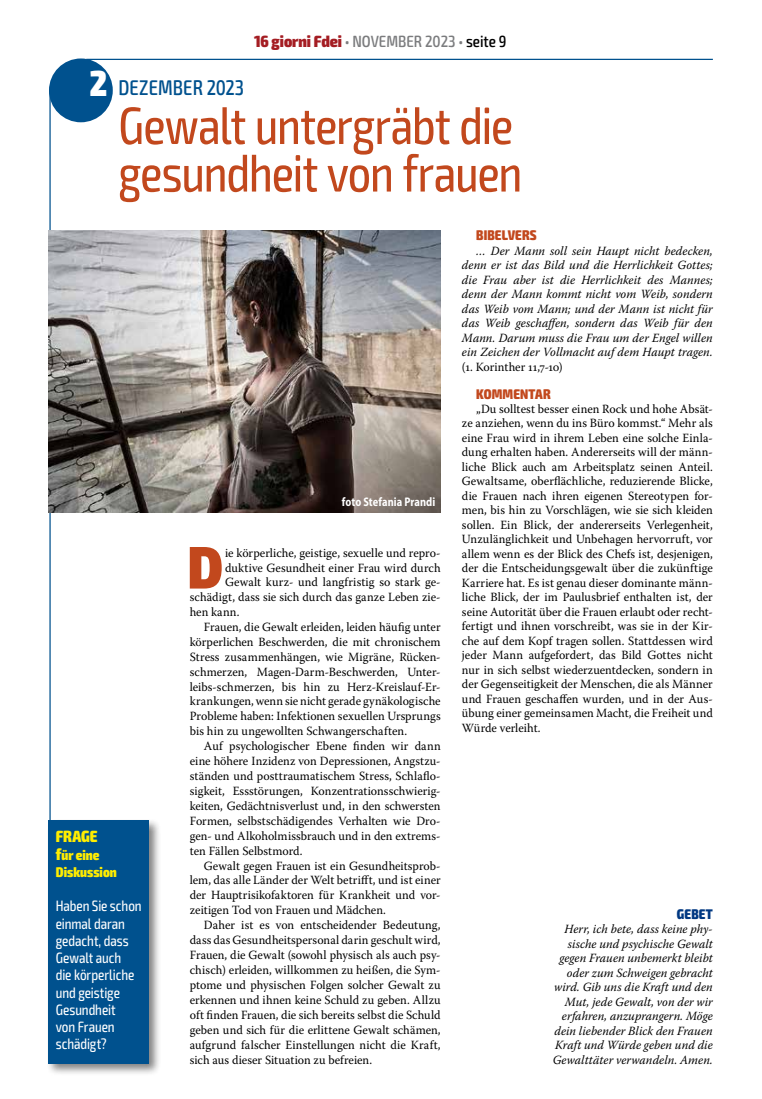
<style>
.page{position:relative;width:762px;height:1099px;background:#fff}
.page>*{position:absolute;margin:0;border:0;box-sizing:border-box;transform-origin:0 0}
.t1{font:900 57.62px "Glober";color:#c2481d;scale:.92 1}
.t2{font:condensed 52.5px/47.5px "Exo 2";letter-spacing:-.02em;color:#c2481d;scale:.96 1}
.t3{font:500 condensed 21.25px "Exo 2";letter-spacing:.005em;color:#00518e;scale:.96 1}
.t4{font:500 condensed 16.25px "Exo 2";color:#7b7c7e}
.t5{font:900 condensed 16.25px "Exo 2";color:#ffed00;scale:.96 1}
.t6{font:condensed 15px/17.2px "Exo 2";letter-spacing:-.005em;color:#fff;scale:.96 1}
.t7{font:900 condensed 14px "Exo 2";letter-spacing:.01em;color:#c2481d;scale:.96 1}
.t8{font:900 condensed 14px/17.2px "Exo 2";letter-spacing:.005em;color:#ffed00;scale:.96 1}
.t9{font:900 condensed 14px "Exo 2";letter-spacing:.015em;color:#003882;scale:.96 1}
.t10{font:12.5px/14.5px "Warnock Pro";color:#000;text-align:justify;scale:.96 1}
.t11{font:italic 12.5px/14.5px "Warnock Pro";letter-spacing:.005em;color:#000;text-align:justify;scale:.96 1}
.t12{font:700 semi-condensed 12.5px "Myriad Pro";letter-spacing:.005em;color:#fff;scale:.89 1}
.s1{font-weight:900;color:#a41d23}
.s2{color:#000}
.s3{font-weight:900;font-size:36.25px;color:#fff}
.s4{font-size:16.25px}
</style>
<div class="page">
<div style="left:49px;top:58px;width:64px;height:64px;background:#00518e;border-radius:50%"></div>
<div style="left:46px;top:817px;width:115px;height:259px;background:#000;opacity:.5"></div>
<div style="left:49px;top:820px;width:100px;height:243px;background:#00518e"></div>
<hr style="left:49px;top:90px;width:2px;height:860px;background:#00518e">
<hr style="left:86px;top:59px;width:627px;height:1px;background:#00518e">
<img style="left:49px;top:230px;width:391px;height:282px">
<h3 class="t4" style="left:254px;top:32px;width:254px"><span class="s1">16 giorni Fdei</span> • NOVEMBER 2023 • <span class="s2">seite 9</span></h3>
<h3 class="t3" style="left:90px;top:75px;width:162px"><span class="s3">2</span> DEZEMBER 2023</h3>
<h2 class="t2" style="left:118px;top:103px;width:422px">Gewalt untergräbt die gesundheit von frauen</h2>
<h3 class="t5" style="left:56px;top:826px;width:45px">FRAGE</h3>
<p class="t8" style="left:56px;top:846px;width:65px"><span class="s4">f</span>ür eine<br>Diskussion</p>
<p class="t6" style="left:56px;top:897px;width:91px">Haben Sie schon einmal daran gedacht, dass<br>Gewalt auch<br>die körperliche und geistige<br>Gesundheit<br>von Frauen schädigt?</p>
<p class="t12" style="left:342px;top:493px;width:107px">foto Stefania Prandi</p>
<h1 class="t1" style="left:187px;top:523px;width:40px">D</h1>
<p class="t10" style="left:225px;top:545px;width:226px">ie körperliche, geistige, sexuelle und repro-</p>
<p class="t10" style="left:225px;top:560px;width:226px">duktive Gesundheit einer Frau wird durch</p>
<p class="t10" style="left:225px;top:574px;width:226px">Gewalt kurz- und langfristig so stark ge-</p>
<p class="t10" style="left:190px;top:589px;width:263px">schädigt, dass sie sich durch das ganze Leben zie-</p>
<p class="t10" style="left:190px;top:604px;width:53px">hen kann.</p>
<p class="t10" style="left:204px;top:619px;width:248px">Frauen, die Gewalt erleiden, leiden häufig unter</p>
<p class="t10" style="left:190px;top:634px;width:263px">körperlichen Beschwerden, die mit chronischem</p>
<p class="t10" style="left:190px;top:649px;width:263px">Stress zusammenhängen, wie Migräne, Rücken-</p>
<p class="t10" style="left:190px;top:664px;width:263px">schmerzen, Magen-Darm-Beschwerden, Unter-</p>
<p class="t10" style="left:190px;top:679px;width:263px">leibs-schmerzen, bis hin zu Herz-Kreislauf-Er-</p>
<p class="t10" style="left:190px;top:693px;width:263px">krankungen, wenn sie nicht gerade gynäkologische</p>
<p class="t10" style="left:190px;top:708px;width:263px">Probleme haben: Infektionen sexuellen Ursprungs</p>
<p class="t10" style="left:190px;top:723px;width:228px">bis hin zu ungewollten Schwangerschaften.</p>
<p class="t10" style="left:204px;top:738px;width:248px">Auf psychologischer Ebene finden wir dann</p>
<p class="t10" style="left:190px;top:753px;width:263px">eine höhere Inzidenz von Depressionen, Angstzu-</p>
<p class="t10" style="left:190px;top:768px;width:263px">ständen und posttraumatischem Stress, Schlaflo-</p>
<p class="t10" style="left:190px;top:783px;width:263px">sigkeit, Essstörungen, Konzentrationsschwierig-</p>
<p class="t10" style="left:190px;top:798px;width:263px">keiten, Gedächtnisverlust und, in den schwersten</p>
<p class="t10" style="left:190px;top:813px;width:263px">Formen, selbstschädigendes Verhalten wie Dro-</p>
<p class="t10" style="left:190px;top:828px;width:263px">gen- und Alkoholmissbrauch und in den extrems-</p>
<p class="t10" style="left:190px;top:843px;width:119px">ten Fällen Selbstmord.</p>
<p class="t10" style="left:204px;top:858px;width:248px">Gewalt gegen Frauen ist ein Gesundheitsprob-</p>
<p class="t10" style="left:190px;top:872px;width:263px">lem, das alle Länder der Welt betrifft, und ist einer</p>
<p class="t10" style="left:190px;top:887px;width:263px">der Hauptrisikofaktoren für Krankheit und vor-</p>
<p class="t10" style="left:190px;top:902px;width:206px">zeitigen Tod von Frauen und Mädchen.</p>
<p class="t10" style="left:204px;top:917px;width:248px">Daher ist es von entscheidender Bedeutung,</p>
<p class="t10" style="left:190px;top:932px;width:263px">dass das Gesundheitspersonal darin geschult wird,</p>
<p class="t10" style="left:190px;top:947px;width:263px">Frauen, die Gewalt (sowohl physisch als auch psy-</p>
<p class="t10" style="left:190px;top:962px;width:263px">chisch) erleiden, willkommen zu heißen, die Sym-</p>
<p class="t10" style="left:190px;top:977px;width:263px">ptome und physischen Folgen solcher Gewalt zu</p>
<p class="t10" style="left:190px;top:992px;width:263px">erkennen und ihnen keine Schuld zu geben. Allzu</p>
<p class="t10" style="left:190px;top:1007px;width:263px">oft finden Frauen, die sich bereits selbst die Schuld</p>
<p class="t10" style="left:190px;top:1022px;width:263px">geben und sich für die erlittene Gewalt schämen,</p>
<p class="t10" style="left:190px;top:1037px;width:263px">aufgrund falscher Einstellungen nicht die Kraft,</p>
<p class="t10" style="left:190px;top:1051px;width:191px">sich aus dieser Situation zu befreien.</p>
<p class="t7" style="left:476px;top:227px;width:65px">BIBELVERS</p>
<p class="t11" style="left:462px;top:243px;width:263px;text-indent:14px">… Der Mann soll sein Haupt nicht bedecken, denn er ist das Bild und die Herrlichkeit Gottes; die Frau aber ist die Herrlichkeit des Mannes; denn der Mann kommt nicht vom Weib, sondern das Weib vom Mann; und der Mann ist nicht für das Weib geschaffen, sondern das Weib für den Mann. Darum muss die Frau um der Engel willen ein Zeichen der Vollmacht auf dem Haupt tragen.</p>
<p class="t10" style="left:462px;top:359px;width:107px">(1. Korinther 11,7-10)</p>
<p class="t7" style="left:476px;top:385px;width:79px">KOMMENTAR</p>
<p class="t10" style="left:462px;top:401px;width:263px;text-indent:14px">„Du solltest besser einen Rock und hohe Absät&shy;ze anziehen, wenn du ins Büro kommst.“ Mehr als eine Frau wird in ihrem Leben eine solche Einla&shy;dung erhalten haben. Andererseits will der männ&shy;liche Blick auch am Arbeitsplatz seinen Anteil.<br>Gewaltsame, oberflächliche, reduzierende Blicke, die Frauen nach ihren eigenen Stereotypen for&shy;men, bis hin zu Vorschlägen, wie sie sich kleiden sollen. Ein Blick, der andererseits Verlegenheit, Unzulänglichkeit und Unbehagen hervorruft, vor allem wenn es der Blick des Chefs ist, desjenigen, der die Entscheidungsgewalt über die zukünftige Karriere hat. Es ist genau dieser dominante männ&shy;liche Blick, der im Paulusbrief enthalten ist, der seine Autorität über die Frauen erlaubt oder recht&shy;fertigt und ihnen vorschreibt, was sie in der Kir&shy;che auf dem Kopf tragen sollen. Stattdessen wird jeder Mann aufgefordert, das Bild Gottes nicht nur in sich selbst wiederzuentdecken, sondern in der Gegenseitigkeit der Menschen, die als Männer und Frauen geschaffen wurden, und in der Aus&shy;übung einer gemeinsamen Macht, die Freiheit und Würde verleiht.</p>
<p class="t9" style="left:677px;top:905px;width:39px">GEBET</p>
<p class="t11" style="left:553px;top:921px;width:168px;text-align:right">Herr, ich bete, dass keine phy&shy;sische und psychische Gewalt gegen Frauen unbemerkt bleibt oder zum Schweigen gebracht wird. Gib uns die Kraft und den<br>Mut, jede Gewalt, von der wir erfahren, anzuprangern. Möge dein liebender Blick den Frauen<br>Kraft und Würde geben und die<br>Gewalttäter verwandeln. Amen.</p>
</div>
